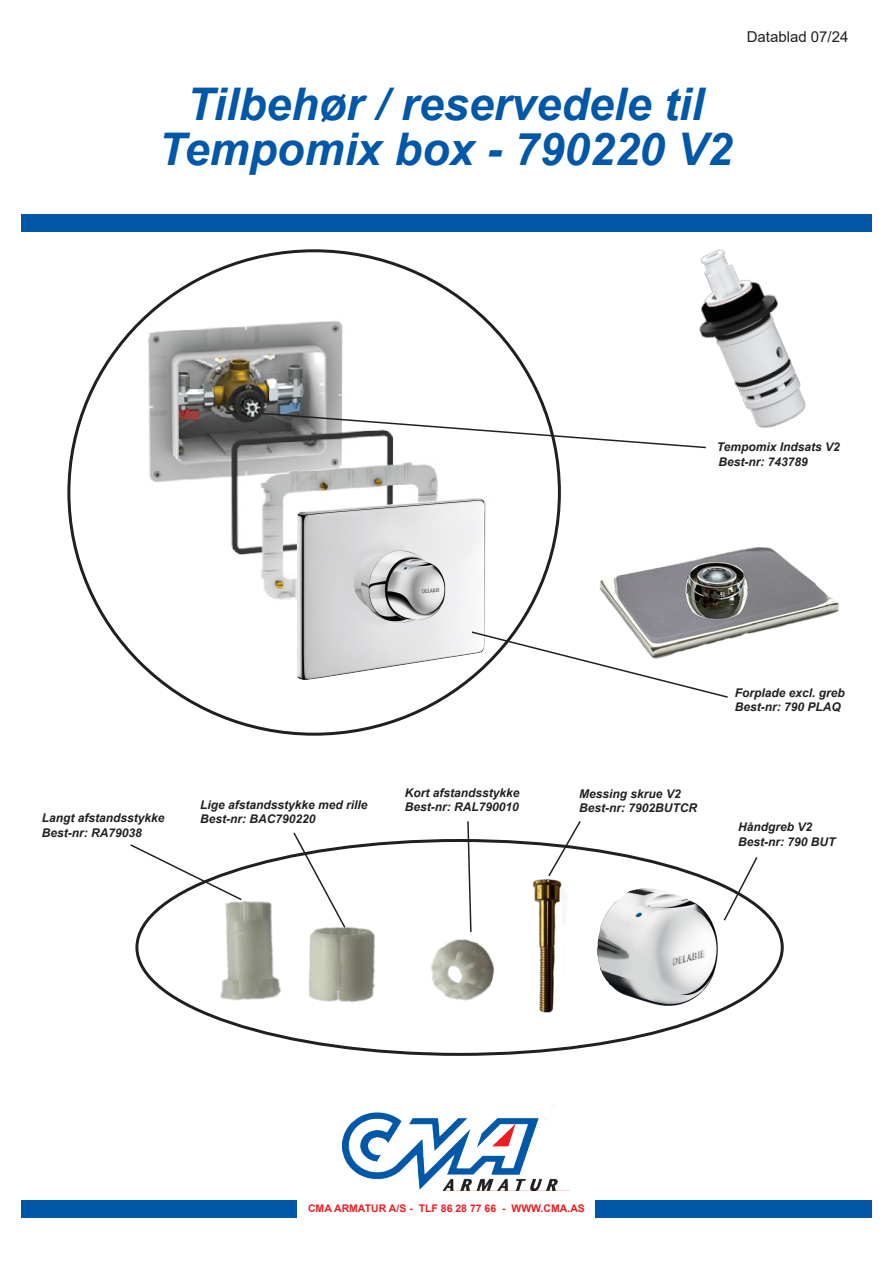
<style>
.page{position:relative;width:893px;height:1263px;background:#fff}
.page>*{position:absolute;margin:0;border:0;box-sizing:border-box;transform-origin:0 0}
.t1{font:italic 700 45px "Arial";color:#0157a8}
.t2{font:15px "Arial";color:#231f20}
.t3{font:italic 700 12px/14.4px "Arial";color:#231f20}
.t4{font:700 10.5px "Arial";color:#ee1d23}
</style>
<div class="page">
<div style="left:21px;top:214px;width:851px;height:17px;background:#0157a8"></div>
<div style="left:21px;top:1201px;width:851px;height:17px;background:#0157a8"></div>
<div style="left:298px;top:1198px;width:297px;height:21px;background:#fff"></div>
<img style="left:342px;top:1105px;width:227px;height:86px">
<svg style="left:722px;top:857px;width:37px;height:64px"></svg>
<svg style="left:130px;top:844px;width:113px;height:57px"></svg>
<img style="left:136px;top:306px;width:365px;height:293px">
<svg style="left:261px;top:412px;width:445px;height:37px"></svg>
<img style="left:209px;top:879px;width:286px;height:135px">
<img style="left:599px;top:547px;width:240px;height:92px">
<svg style="left:547px;top:821px;width:35px;height:48px"></svg>
<svg style="left:466px;top:821px;width:6px;height:112px"></svg>
<svg style="left:292px;top:832px;width:55px;height:97px"></svg>
<img style="left:597px;top:884px;width:125px;height:126px">
<img style="left:656px;top:231px;width:181px;height:216px">
<img style="left:532px;top:869px;width:30px;height:144px">
<img style="left:278px;top:476px;width:223px;height:224px">
<svg style="left:470px;top:630px;width:259px;height:69px"></svg>
<p class="t2" style="left:747px;top:27px;width:103px">Datablad 07/24</p>
<p class="t1" style="left:187px;top:74px;width:518px">Tilbehør / reservedele til</p>
<p class="t1" style="left:159px;top:119px;width:575px">Tempomix box - 790220 V2</p>
<p class="t3" style="left:717px;top:440px;width:124px">Tempomix Indsats V2</p>
<p class="t3" style="left:719px;top:455px;width:91px">Best-nr: 743789</p>
<p class="t3" style="left:42px;top:811px;width:124px">Langt afstandsstykke<br>Best-nr: RA79038</p>
<p class="t3" style="left:405px;top:785px;width:116px">Kort afstandsstykke</p>
<p class="t3" style="left:200px;top:798px;width:169px">Lige afstandsstykke med rille</p>
<p class="t3" style="left:405px;top:800px;width:116px">Best-nr: RAL790010</p>
<p class="t3" style="left:200px;top:812px;width:117px">Best-nr: BAC790220</p>
<p class="t3" style="left:579px;top:787px;width:120px">Messing skrue V2<br>Best-nr: 7902BUTCR</p>
<p class="t3" style="left:735px;top:685px;width:112px">Forplade excl. greb</p>
<p class="t3" style="left:735px;top:700px;width:108px">Best-nr: 790 PLAQ</p>
<p class="t3" style="left:738px;top:820px;width:76px">Håndgreb V2</p>
<p class="t3" style="left:738px;top:834px;width:99px">Best-nr: 790 BUT</p>
<p class="t4" style="left:308px;top:1201px;width:278px">CMA ARMATUR A/S - TLF 86 28 77 66 - WWW.CMA.AS</p>
</div>
